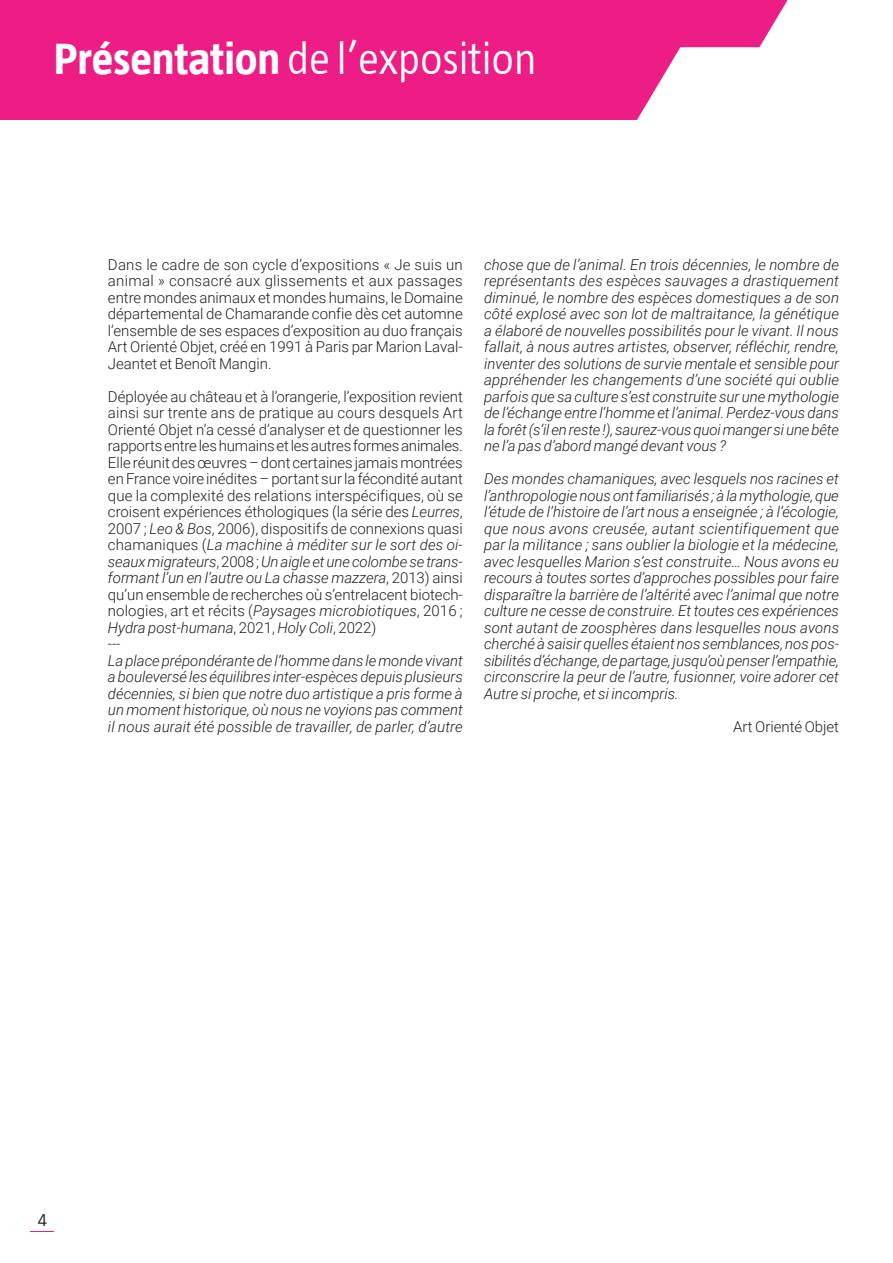
<style>
.page{position:relative;width:893px;height:1263px;background:#fff}
.page>*{position:absolute;margin:0;border:0;box-sizing:border-box;transform-origin:0 0}
.t1{font:300 45px "Taz";color:#fff}
.t2{font:300 18px "Taz";color:#231f20}
.t3{font:italic 300 15px/16.5px "Roboto";color:#231f20;text-align:justify}
.t4{font:300 15px/16.5px "Roboto";color:#231f20;text-align:justify}
.s1{font-weight:700}
.s2{font-style:italic}
</style>
<div class="page">
<svg style="left:31px;top:1231px;width:23px;height:1px"></svg>
<svg style="left:0;top:0;width:788px;height:120px;background:#ee3592"></svg>
<h1 class="t1" style="left:54px;top:35px;width:484px"><span class="s1">Présentation</span> de l’exposition</h1>
<p class="t4" style="left:108px;top:256px;width:356px">Dans le cadre de son cycle d’expositions « Je suis un animal » consacré aux glissements et aux passages entre mondes animaux et mondes humains, le Domaine départemental de Chamarande confie dès cet automne l’ensemble de ses espaces d’exposition au duo français Art Orienté Objet, créé en 1991 à Paris par Marion Laval-Jeantet et Benoît Mangin.</p>
<p class="t4" style="left:108px;top:388px;width:356px;text-align:left">Déployée au château et à l’orangerie, l’exposition revient ainsi sur trente ans de pratique au cours desquels Art Orienté Objet n’a cessé d’analyser et de questionner les rapports entre les humains et les autres formes animales.<br>Elle réunit des œuvres – dont certaines jamais montrées en France voire inédites – portant sur la fécondité autant que la complexité des relations interspécifiques, où se croisent expériences éthologiques (la série des <span class="s2">Leurres</span>, 2007 ; <span class="s2">Leo &amp; Bos</span>, 2006), dispositifs de connexions quasi chamaniques (<span class="s2">La machine à méditer sur le sort des oi&shy;seaux migrateurs</span>, 2008 ; <span class="s2">Un aigle et une colombe se trans&shy;formant l’un en l’autre ou La chasse mazzera</span>, 2013) ainsi qu’un ensemble de recherches où s’entrelacent biotech&shy;nologies, art et récits (<span class="s2">Paysages microbiotiques</span>, 2016 ; <span class="s2">Hydra post-humana</span>, 2021, <span class="s2">Holy Coli</span>, 2022)<br>---</p>
<p class="t3" style="left:108px;top:652px;width:356px">La place prépondérante de l’homme dans le monde vivant a bouleversé les équilibres inter-espèces depuis plusieurs décennies, si bien que notre duo artistique a pris forme à un moment historique, où nous ne voyions pas comment il nous aurait été possible de travailler, de parler, d’autre</p>
<p class="t3" style="left:484px;top:256px;width:356px">chose que de l’animal. En trois décennies, le nombre de représentants des espèces sauvages a drastiquement diminué, le nombre des espèces domestiques a de son côté explosé avec son lot de maltraitance, la génétique a élaboré de nouvelles possibilités pour le vivant. Il nous fallait, à nous autres artistes, observer, réfléchir, rendre, inventer des solutions de survie mentale et sensible pour appréhender les changements d’une société qui oublie parfois que sa culture s’est construite sur une mythologie de l’échange entre l’homme et l’animal. Perdez-vous dans la forêt (s’il en reste !), saurez-vous quoi manger si une bête ne l’a pas d’abord mangé devant vous ?</p>
<p class="t3" style="left:484px;top:470px;width:356px">Des mondes chamaniques, avec lesquels nos racines et l’anthropologie nous ont familiarisés ; à la mythologie, que l’étude de l’histoire de l’art nous a enseignée ; à l’écologie, que nous avons creusée, autant scientifiquement que par la militance ; sans oublier la biologie et la médecine, avec lesquelles Marion s’est construite… Nous avons eu recours à toutes sortes d’approches possibles pour faire disparaître la barrière de l’altérité avec l’animal que notre culture ne cesse de construire. Et toutes ces expériences sont autant de zoosphères dans lesquelles nous avons cherché à saisir quelles étaient nos semblances, nos pos&shy;sibilités d’échange, de partage, jusqu’où penser l’empathie, circonscrire la peur de l’autre, fusionner, voire adorer cet Autre si proche, et si incompris.</p>
<p class="t4" style="left:733px;top:718px;width:107px">Art Orienté Objet</p>
<p class="t2" style="left:38px;top:1211px;width:11px">4</p>
</div>
